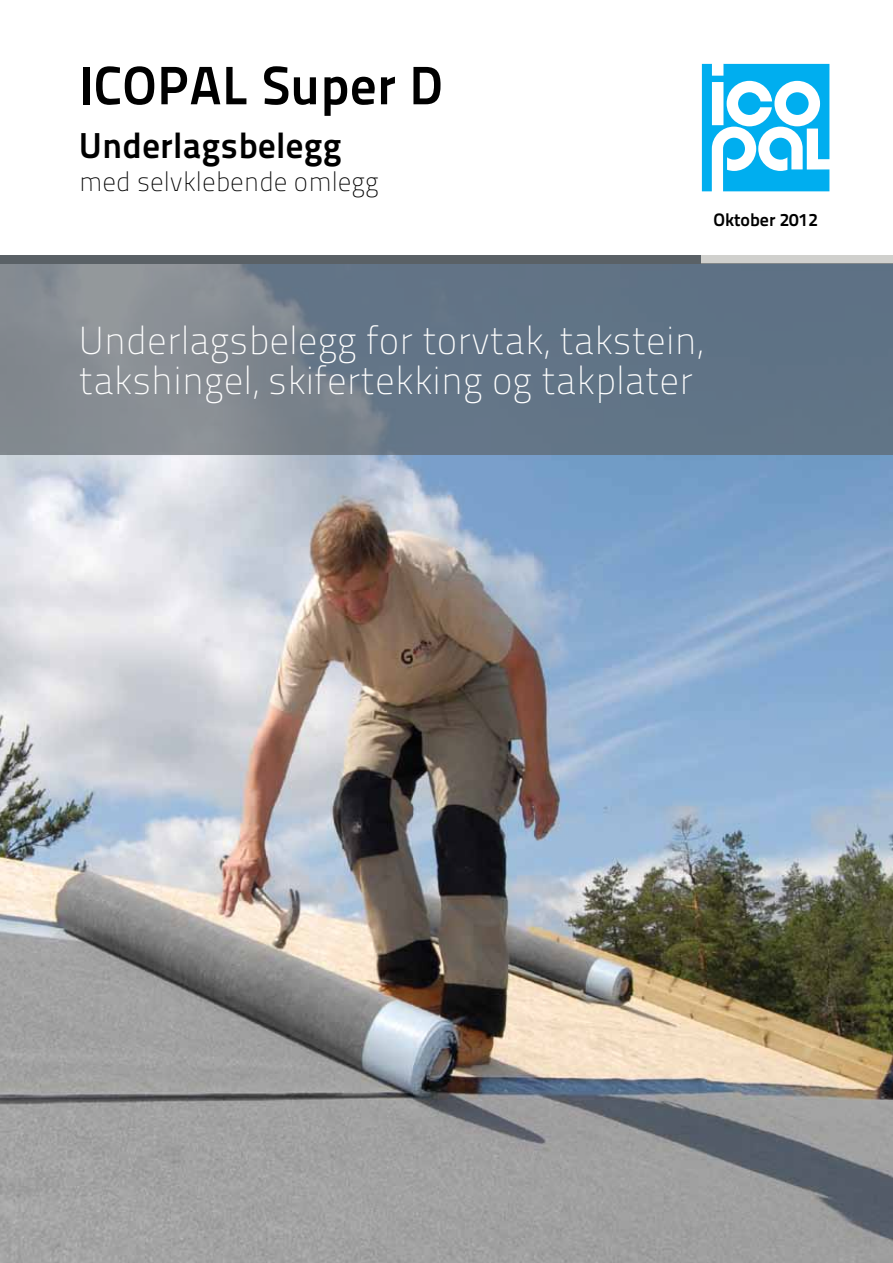
<style>
.page{position:relative;width:893px;height:1263px;background:#fff}
.page>*{position:absolute;margin:0;border:0;box-sizing:border-box;transform-origin:0 0}
.t1{font:54px "Titillium Maps 29 L 800 wt";color:#000}
.t2{font:39px/40.5px "Titillium Maps 29 L 1 wt";color:#fff}
.t3{font:36px "Titillium Maps 29 L 800 wt";color:#000}
.t4{font:27px "Titillium Maps 29 L 1 wt";color:#000}
.t5{font:18px "Titillium Text 25 L 800 wt";color:#000}
</style>
<div class="page">
<svg style="left:702px;top:64px;width:127px;height:127px"></svg>
<img style="left:0;top:455px;width:893px;height:808px">
<div style="left:0;top:255px;width:702px;height:9px;background:#5a6166"></div>
<div style="left:702px;top:255px;width:191px;height:9px;background:#d0d0cd"></div>
<svg style="left:0;top:264px;width:893px;height:191px;background:#6e7c8a"></svg>
<h1 class="t1" style="left:79px;top:44px;width:366px">ICOPAL Super D</h1>
<p class="t3" style="left:79px;top:118px;width:265px">Underlagsbelegg</p>
<p class="t4" style="left:79px;top:162px;width:301px">med selvklebende omlegg</p>
<p class="t5" style="left:713px;top:206px;width:106px">Oktober 2012</p>
<p class="t2" style="left:79px;top:318px;width:626px">Underlagsbelegg for torvtak, takstein, takshingel, skifertekking og takplater</p>
</div>
